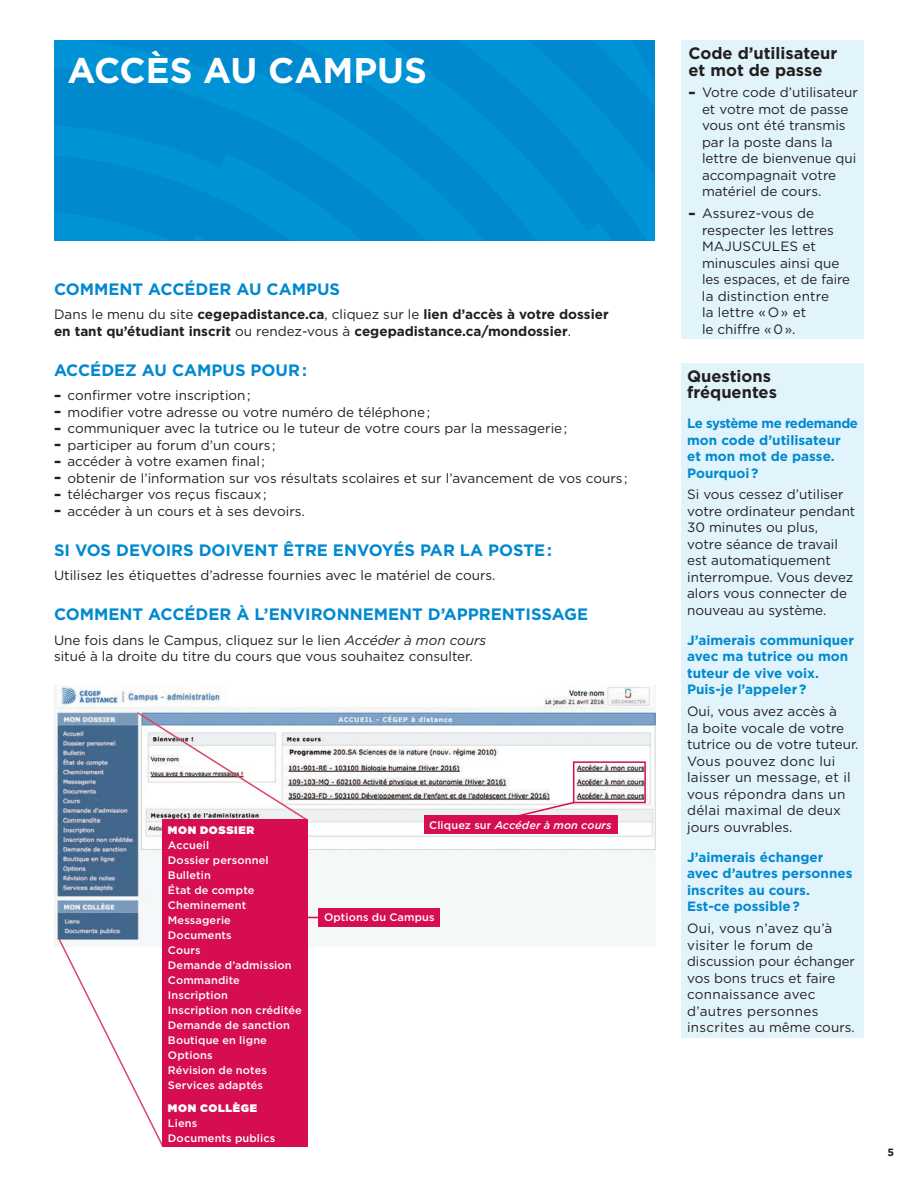
<style>
.page{position:relative;width:918px;height:1188px;background:#fff}
.page>*{position:absolute;margin:0;border:0;box-sizing:border-box;transform-origin:0 0}
.t1{font:700 35.7px "Gotham";color:#fff}
.t2{font:700 16.5px "Gotham";color:#0089cf}
.t3{font:700 16.5px/16.5px "Gotham";color:#231f20}
.t4{font:13.5px/16.5px "Gotham";color:#231f20}
.t5{font:700 13.5px/16.5px "Gotham";color:#0089cf}
.t6{font:700 13.5px/16.5px "Gotham";color:#231f20}
.t7{font:500 10.8px "Gotham";letter-spacing:.01em;color:#fff}
.t8{font:italic 500 10.8px "Gotham";letter-spacing:.01em;color:#fff}
.t9{font:900 10.8px "Gotham";letter-spacing:.06em;color:#fff}
.t10{font:700 10.5px "Gotham";color:#231f20}
.s1{font-weight:400}
.s2{font-weight:700;font-size:16.2px}
.s3{font-style:italic}
.s4{font-style:normal}
</style>
<div class="page">
<img style="left:54px;top:686px;width:601px;height:260px">
<svg style="left:619px;top:122px;width:36px;height:119px;background:#008fd2"></svg>
<svg style="left:54px;top:40px;width:565px;height:201px;background:#008dd1"></svg>
<svg style="left:54px;top:125px;width:494px;height:116px;background:#008dd1"></svg>
<div style="left:54px;top:212px;width:413px;height:29px;background:#008bd0"></div>
<svg style="left:334px;top:40px;width:321px;height:82px;background:#008dd1"></svg>
<div style="left:682px;top:40px;width:182px;height:299px;background:#e1f4fc"></div>
<div style="left:682px;top:363px;width:182px;height:675px;background:#e1f4fc"></div>
<div style="left:424px;top:816px;width:193px;height:18px;background:#d60e51"></div>
<svg style="left:514px;top:801px;width:62px;height:15px"></svg>
<div style="left:573px;top:761px;width:73px;height:42px;border:2px solid #d60e51"></div>
<svg style="left:57px;top:937px;width:106px;height:211px"></svg>
<svg style="left:136px;top:711px;width:173px;height:111px"></svg>
<div style="left:163px;top:819px;width:145px;height:328px;background:#d60e51"></div>
<div style="left:319px;top:908px;width:121px;height:19px;background:#d60e51"></div>
<p class="t1" style="left:68px;top:49px;width:361px">ACCÈS AU CAMPUS</p>
<p class="t2" style="left:54px;top:279px;width:288px">COMMENT ACCÉDER AU CAMPUS</p>
<p class="t6" style="left:54px;top:306px;width:556px"><span class="s1">Dans le menu du site</span> cegepadistance.ca<span class="s1">, cliquez sur le</span> lien d’accès à votre dossier en tant qu’étudiant inscrit <span class="s1">ou rendez-vous à</span> cegepadistance.ca/mondossier<span class="s1">.</span></p>
<p class="t2" style="left:54px;top:360px;width:254px">ACCÉDEZ AU CAMPUS POUR:</p>
<p class="t4" style="left:54px;top:387px;width:198px"><span class="s2">–</span> confirmer votre inscription;</p>
<p class="t4" style="left:54px;top:404px;width:378px"><span class="s2">–</span> modifier votre adresse ou votre numéro de téléphone;</p>
<p class="t4" style="left:54px;top:420px;width:515px"><span class="s2">–</span> communiquer avec la tutrice ou le tuteur de votre cours par la messagerie;</p>
<p class="t4" style="left:54px;top:437px;width:223px"><span class="s2">–</span> participer au forum d’un cours ;</p>
<p class="t4" style="left:54px;top:453px;width:213px"><span class="s2">–</span> accéder à votre examen final;</p>
<p class="t4" style="left:54px;top:470px;width:575px"><span class="s2">–</span> obtenir de l’information sur vos résultats scolaires et sur l’avancement de vos cours ;</p>
<p class="t4" style="left:54px;top:486px;width:214px"><span class="s2">–</span> télécharger vos reçus fiscaux;</p>
<p class="t4" style="left:54px;top:503px;width:252px"><span class="s2">–</span> accéder à un cours et à ses devoirs.</p>
<p class="t2" style="left:54px;top:540px;width:500px">SI VOS DEVOIRS DOIVENT ÊTRE ENVOYÉS PAR LA POSTE:</p>
<p class="t4" style="left:54px;top:567px;width:443px">Utilisez les étiquettes d’adresse fournies avec le matériel de cours.</p>
<p class="t2" style="left:54px;top:604px;width:536px">COMMENT ACCÉDER À L’ENVIRONNEMENT D’APPRENTISSAGE</p>
<p class="t4" style="left:54px;top:632px;width:434px">Une fois dans le Campus, cliquez sur le lien <span class="s3">Accéder à mon cours </span>situé à la droite du titre du cours que vous souhaitez consulter.</p>
<p class="t9" style="left:168px;top:824px;width:88px">MON DOSSIER</p>
<p class="t7" style="left:168px;top:839px;width:43px">Accueil</p>
<p class="t7" style="left:168px;top:854px;width:102px">Dossier personnel</p>
<p class="t7" style="left:168px;top:869px;width:45px">Bulletin</p>
<p class="t7" style="left:168px;top:884px;width:88px">État de compte</p>
<p class="t7" style="left:168px;top:899px;width:80px">Cheminement</p>
<p class="t7" style="left:168px;top:914px;width:65px">Messagerie</p>
<p class="t7" style="left:168px;top:929px;width:65px">Documents</p>
<p class="t7" style="left:168px;top:944px;width:34px">Cours</p>
<p class="t7" style="left:168px;top:959px;width:125px">Demande d’admission</p>
<p class="t7" style="left:168px;top:974px;width:74px">Commandite</p>
<p class="t7" style="left:168px;top:989px;width:62px">Inscription</p>
<p class="t7" style="left:168px;top:1004px;width:135px">Inscription non créditée</p>
<p class="t7" style="left:168px;top:1019px;width:123px">Demande de sanction</p>
<p class="t7" style="left:168px;top:1034px;width:101px">Boutique en ligne</p>
<p class="t7" style="left:168px;top:1049px;width:46px">Options</p>
<p class="t7" style="left:168px;top:1064px;width:101px">Révision de notes</p>
<p class="t7" style="left:168px;top:1079px;width:97px">Services adaptés</p>
<p class="t9" style="left:168px;top:1102px;width:91px">MON COLLÈGE</p>
<p class="t7" style="left:168px;top:1117px;width:31px">Liens</p>
<p class="t7" style="left:168px;top:1132px;width:109px">Documents publics</p>
<p class="t8" style="left:429px;top:818px;width:184px"><span class="s4">Cliquez sur</span> Accéder à mon cours</p>
<p class="t7" style="left:324px;top:911px;width:112px">Options du Campus</p>
<p class="t3" style="left:688px;top:45px;width:150px">Code d’utilisateur et mot de passe</p>
<p class="t4" style="left:702px;top:84px;width:157px;text-indent:-14px"><span class="s2">–</span> Votre code d’utilisateur et votre mot de passe vous ont été transmis par la poste dans la lettre de bienvenue qui accompagnait votre matériel de cours.</p>
<p class="t4" style="left:702px;top:205px;width:150px;text-indent:-13px"><span class="s2">–</span> Assurez-vous de respecter les lettres<br>MAJUSCULES et minuscules ainsi que les espaces, et de faire la distinction entre<br>la lettre «O» et<br>le chiffre «0».</p>
<p class="t3" style="left:687px;top:367px;width:91px">Questions fréquentes</p>
<p class="t5" style="left:687px;top:415px;width:172px">Le système me redemande mon code d’utilisateur et mon mot de passe.<br>Pourquoi?</p>
<p class="t4" style="left:687px;top:486px;width:170px">Si vous cessez d’utiliser votre ordinateur pendant<br>30 minutes ou plus, votre séance de travail est automatiquement interrompue. Vous devez alors vous connecter de nouveau au système.</p>
<p class="t5" style="left:687px;top:632px;width:169px">J’aimerais communiquer avec ma tutrice ou mon tuteur de vive voix.<br>Puis-je l’appeler?</p>
<p class="t4" style="left:687px;top:703px;width:173px">Oui, vous avez accès à<br>la boite vocale de votre tutrice ou de votre tuteur.<br>Vous pouvez donc lui laisser un message, et il vous répondra dans un délai maximal de deux jours ouvrables.</p>
<p class="t5" style="left:687px;top:849px;width:167px">J’aimerais échanger avec d’autres personnes inscrites au cours.<br>Est-ce possible?</p>
<p class="t4" style="left:687px;top:920px;width:169px">Oui, vous n’avez qu’à visiter le forum de discussion pour échanger vos bons trucs et faire connaissance avec d’autres personnes inscrites au même cours.</p>
<p class="t10" style="left:888px;top:1146px;width:8px">5</p>
</div>
